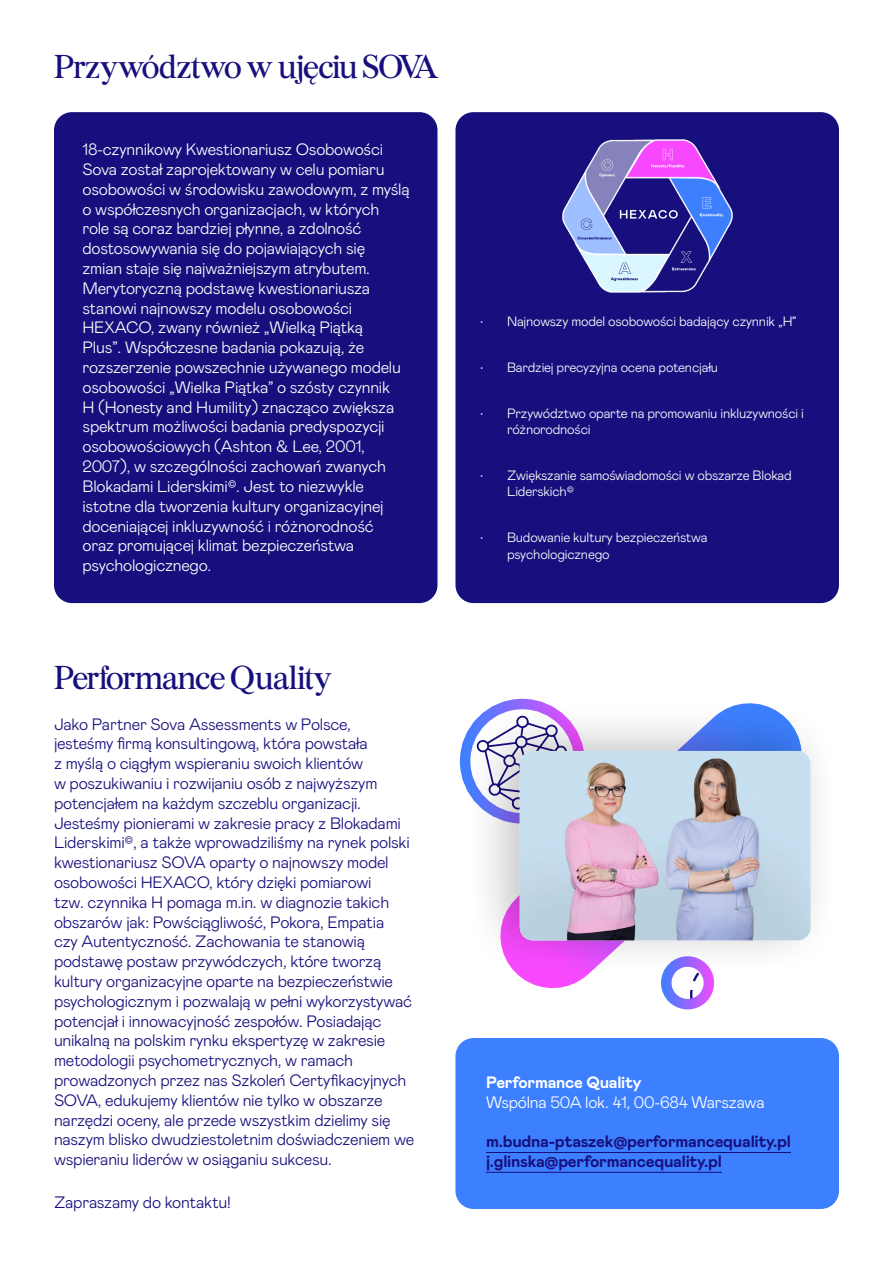
<style>
.page{position:relative;width:893px;height:1263px;background:#fff}
.page>*{position:absolute;margin:0;border:0;box-sizing:border-box;transform-origin:0 0}
.t1{font:33px "Burgess";letter-spacing:-.025em;color:#170f7d}
.Body_Copy_Bold_White{font:300 16.5px/19.8px "Mabry Pro";letter-spacing:-.015em;color:#170f7d}
.Body_Copy_Bold_White-2{font:300 16.5px/19.8px "Mabry Pro";letter-spacing:-.015em;color:#fff}
.t2{font:700 16.5px/19.8px "Mabry Pro";letter-spacing:-.015em;color:#170f7d}
.t3{font:300 13.5px/16.2px "Mabry Pro";letter-spacing:-.015em;color:#fff}
.s1{font-weight:700}
</style>
<div class="page">
<div style="left:54px;top:112px;width:383px;height:491px;background:#170f7d;border-radius:18px"></div>
<div style="left:455px;top:1038px;width:384px;height:171px;background:#3d80ff;border-radius:18px"></div>
<hr style="left:486px;top:1152px;width:305px;height:1px;background:#170f7d">
<hr style="left:486px;top:1172px;width:236px;height:1px;background:#170f7d">
<div style="left:455px;top:112px;width:384px;height:491px;background:#170f7d;border-radius:18px"></div>
<svg style="left:455px;top:698px;width:384px;height:385px"></svg>
<div style="left:465px;top:702px;width:376px;height:274px;background:#000;opacity:.24"></div>
<img style="left:520px;top:751px;width:291px;height:189px">
<img style="left:563px;top:139px;width:170px;height:154px">
<p class="t1" style="left:54px;top:42px;width:386px">Przywództwo w ujęciu SOVA</p>
<p class="Body_Copy_Bold_White-2" style="left:82px;top:139px;width:329px">18-czynnikowy Kwestionariusz Osobowości Sova został zaprojektowany w celu pomiaru osobowości w środowisku zawodowym, z myślą o współczesnych organizacjach, w których role są coraz bardziej płynne, a zdolność dostosowywania się do pojawiających się<br>zmian staje się najważniejszym atrybutem.<br>Merytoryczną podstawę kwestionariusza stanowi najnowszy modelu osobowości HEXACO, zwany również „Wielką Piątką<br>Plus”. Współczesne badania pokazują, że rozszerzenie powszechnie używanego modelu osobowości „Wielka Piątka” o szósty czynnik<br>H (Honesty and Humility) znacząco zwiększa spektrum możliwości badania predyspozycji osobowościowych (Ashton &amp; Lee, 2001, 2007), w szczególności zachowań zwanych Blokadami Liderskimi©. Jest to niezwykle istotne dla tworzenia kultury organizacyjnej doceniającej inkluzywność i różnorodność<br>oraz promującej klimat bezpieczeństwa psychologicznego.</p>
<p class="t1" style="left:54px;top:652px;width:280px">Performance Quality</p>
<p class="Body_Copy_Bold_White" style="left:54px;top:713px;width:362px">Jako Partner Sova Assessments w Polsce, jesteśmy firmą konsultingową, która powstała<br>z myślą o ciągłym wspieraniu swoich klientów<br>w poszukiwaniu i rozwijaniu osób z najwyższym potencjałem na każdym szczeblu organizacji.<br>Jesteśmy pionierami w zakresie pracy z Blokadami Liderskimi©, a także wprowadziliśmy na rynek polski kwestionariusz SOVA oparty o najnowszy model osobowości HEXACO, który dzięki pomiarowi<br>tzw. czynnika H pomaga m.in. w diagnozie takich obszarów jak: Powściągliwość, Pokora, Empatia<br>czy Autentyczność. Zachowania te stanowią podstawę postaw przywódczych, które tworzą kultury organizacyjne oparte na bezpieczeństwie psychologicznym i pozwalają w pełni wykorzystywać potencjał i innowacyjność zespołów. Posiadając unikalną na polskim rynku ekspertyzę w zakresie metodologii psychometrycznych, w ramach prowadzonych przez nas Szkoleń Certyfikacyjnych SOVA, edukujemy klientów nie tylko w obszarze narzędzi oceny, ale przede wszystkim dzielimy się naszym blisko dwudziestoletnim doświadczeniem we wspieraniu liderów w osiąganiu sukcesu.</p>
<p class="Body_Copy_Bold_White" style="left:54px;top:1191px;width:178px">Zapraszamy do kontaktu!</p>
<p class="t3" style="left:480px;top:312px;width:318px">• Najnowszy model osobowości badający czynnik „H”</p>
<p class="t3" style="left:480px;top:358px;width:240px">• Bardziej precyzyjna ocena potencjału</p>
<p class="t3" style="left:507px;top:404px;width:298px;text-indent:-27px">• Przywództwo oparte na promowaniu inkluzywności i różnorodności</p>
<p class="t3" style="left:507px;top:467px;width:286px;text-indent:-27px">• Zwiększanie samoświadomości w obszarze Blokad<br>Liderskich©</p>
<p class="t3" style="left:507px;top:529px;width:202px;text-indent:-27px">• Budowanie kultury bezpieczeństwa psychologicznego</p>
<p class="Body_Copy_Bold_White-2" style="left:486px;top:1071px;width:280px"><span class="s1">Performance Quality<br></span>Wspólna 50A lok. 41, 00-684 Warszawa</p>
<p class="t2" style="left:486px;top:1131px;width:306px">m.budna-ptaszek@performancequality.pl j.glinska@performancequality.pl</p>
</div>
